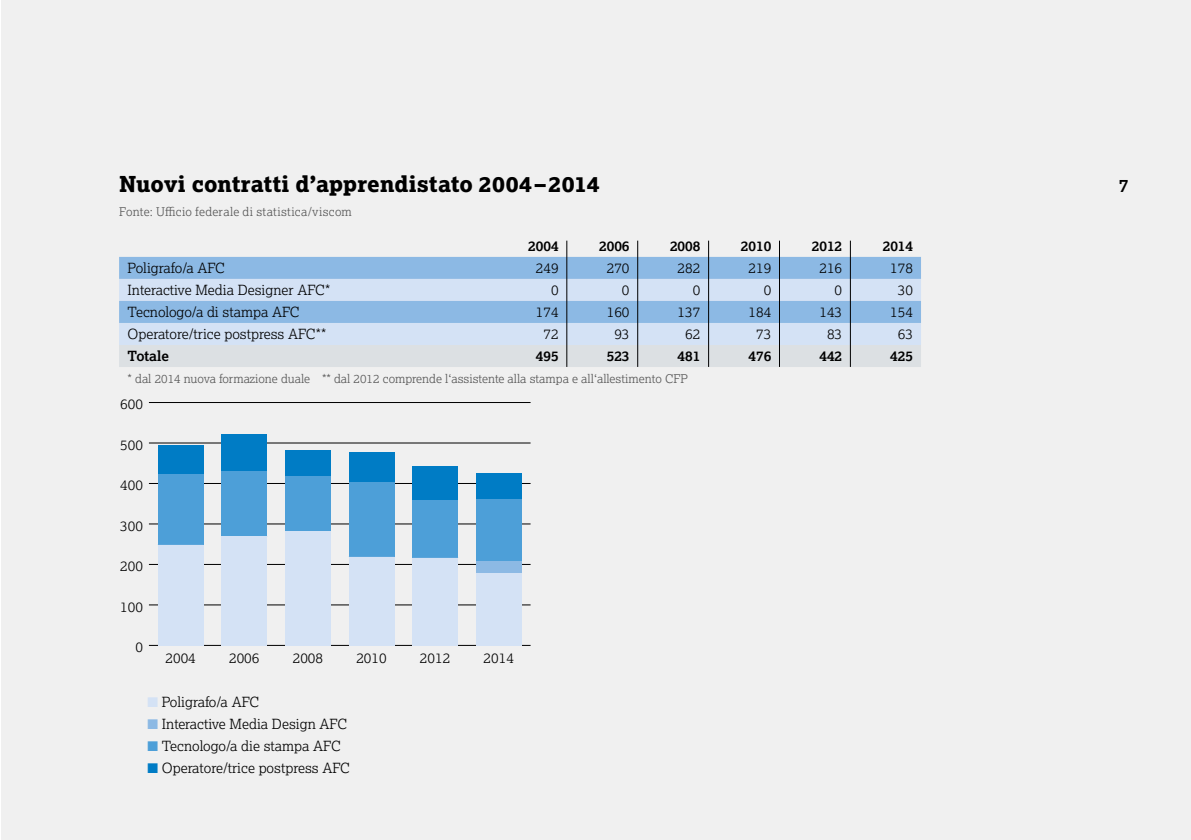
<style>
.page{position:relative;width:1191px;height:840px;background:#fff}
.page>*{position:absolute;margin:0;border:0;box-sizing:border-box;transform-origin:0 0}
.t1{font:800 22px "Lexia";letter-spacing:.005em;color:#000}
.t2{font:700 18px "Lexia";color:#000}
.t3{font:300 14px "Lexia";color:#000}
.t4{font:700 14px "Lexia";color:#000}
.t5{font:300 12px "Lexia";color:#565656}
.t6{font:300 12px "Lexia";letter-spacing:.025em;color:#565656}
.s1{color:#d4e2f5}
.s2{color:#8cb9e4}
.s3{color:#4d9fd8}
.s4{color:#007cc5}
</style>
<div class="page">
<div style="left:1px;top:0;width:1190px;height:839px;background:#f0f0f0"></div>
<hr style="left:149px;top:644px;width:381px;height:1px;background:#000">
<hr style="left:149px;top:604px;width:381px;height:1px;background:#000">
<hr style="left:149px;top:563px;width:381px;height:1px;background:#000">
<hr style="left:149px;top:523px;width:381px;height:1px;background:#000">
<hr style="left:149px;top:483px;width:381px;height:1px;background:#000">
<hr style="left:149px;top:442px;width:381px;height:1px;background:#000">
<hr style="left:149px;top:402px;width:381px;height:1px;background:#000">
<div style="left:158px;top:445px;width:46px;height:29px;background:#007cc5"></div>
<div style="left:221px;top:433px;width:46px;height:38px;background:#007cc5"></div>
<div style="left:285px;top:450px;width:46px;height:25px;background:#007cc5"></div>
<div style="left:349px;top:452px;width:45px;height:30px;background:#007cc5"></div>
<div style="left:412px;top:466px;width:46px;height:34px;background:#007cc5"></div>
<div style="left:476px;top:473px;width:45px;height:25px;background:#007cc5"></div>
<div style="left:158px;top:474px;width:46px;height:70px;background:#4d9fd8"></div>
<div style="left:221px;top:471px;width:46px;height:65px;background:#4d9fd8"></div>
<div style="left:285px;top:475px;width:46px;height:56px;background:#4d9fd8"></div>
<div style="left:349px;top:482px;width:45px;height:74px;background:#4d9fd8"></div>
<div style="left:412px;top:500px;width:46px;height:57px;background:#4d9fd8"></div>
<div style="left:476px;top:498px;width:45px;height:63px;background:#4d9fd8"></div>
<div style="left:476px;top:561px;width:45px;height:12px;background:#8cb9e4"></div>
<div style="left:158px;top:544px;width:46px;height:101px;background:#d4e2f5"></div>
<div style="left:221px;top:536px;width:46px;height:109px;background:#d4e2f5"></div>
<div style="left:285px;top:531px;width:46px;height:114px;background:#d4e2f5"></div>
<div style="left:349px;top:556px;width:45px;height:89px;background:#d4e2f5"></div>
<div style="left:412px;top:557px;width:46px;height:88px;background:#d4e2f5"></div>
<div style="left:476px;top:573px;width:45px;height:72px;background:#d4e2f5"></div>
<div style="left:119px;top:257px;width:802px;height:22px;background:#8cb9e4"></div>
<div style="left:119px;top:279px;width:802px;height:22px;background:#d4e2f5"></div>
<div style="left:119px;top:301px;width:802px;height:22px;background:#8cb9e4"></div>
<div style="left:119px;top:323px;width:802px;height:22px;background:#d4e2f5"></div>
<div style="left:119px;top:345px;width:802px;height:22px;background:#dce0e3"></div>
<hr style="left:566px;top:240px;width:1px;height:127px;background:#000">
<hr style="left:637px;top:240px;width:1px;height:127px;background:#000">
<hr style="left:708px;top:240px;width:1px;height:127px;background:#000">
<hr style="left:779px;top:240px;width:1px;height:127px;background:#000">
<hr style="left:850px;top:240px;width:1px;height:127px;background:#000">
<h1 class="t1" style="left:119px;top:170px;width:482px">Nuovi contratti d’apprendistato 2004–2014</h1>
<p class="t6" style="left:119px;top:204px;width:234px">Fonte: Ufficio federale di statistica/viscom</p>
<p class="t4" style="left:528px;top:237px;width:32px">2004</p>
<p class="t4" style="left:599px;top:237px;width:32px">2006</p>
<p class="t4" style="left:670px;top:237px;width:32px">2008</p>
<p class="t4" style="left:741px;top:237px;width:32px">2010</p>
<p class="t4" style="left:812px;top:237px;width:32px">2012</p>
<p class="t4" style="left:882px;top:237px;width:32px">2014</p>
<p class="t3" style="left:128px;top:259px;width:99px">Poligrafo/a AFC</p>
<p class="t3" style="left:536px;top:259px;width:24px">249</p>
<p class="t3" style="left:607px;top:259px;width:24px">270</p>
<p class="t3" style="left:677px;top:259px;width:24px">282</p>
<p class="t3" style="left:748px;top:259px;width:24px">219</p>
<p class="t3" style="left:819px;top:259px;width:24px">216</p>
<p class="t3" style="left:890px;top:259px;width:24px">178</p>
<p class="t3" style="left:128px;top:281px;width:204px">Interactive Media Designer AFC*</p>
<p class="t3" style="left:551px;top:281px;width:9px">0</p>
<p class="t3" style="left:622px;top:281px;width:9px">0</p>
<p class="t3" style="left:693px;top:281px;width:9px">0</p>
<p class="t3" style="left:763px;top:281px;width:9px">0</p>
<p class="t3" style="left:834px;top:281px;width:9px">0</p>
<p class="t3" style="left:898px;top:281px;width:17px">30</p>
<p class="t3" style="left:128px;top:303px;width:174px">Tecnologo/a di stampa AFC</p>
<p class="t3" style="left:536px;top:303px;width:24px">174</p>
<p class="t3" style="left:607px;top:303px;width:24px">160</p>
<p class="t3" style="left:677px;top:303px;width:24px">137</p>
<p class="t3" style="left:748px;top:303px;width:24px">184</p>
<p class="t3" style="left:819px;top:303px;width:24px">143</p>
<p class="t3" style="left:890px;top:303px;width:24px">154</p>
<p class="t3" style="left:128px;top:325px;width:200px">Operatore/trice postpress AFC**</p>
<p class="t3" style="left:543px;top:325px;width:17px">72</p>
<p class="t3" style="left:614px;top:325px;width:17px">93</p>
<p class="t3" style="left:685px;top:325px;width:17px">62</p>
<p class="t3" style="left:756px;top:325px;width:17px">73</p>
<p class="t3" style="left:827px;top:325px;width:17px">83</p>
<p class="t3" style="left:898px;top:325px;width:17px">63</p>
<p class="t4" style="left:128px;top:347px;width:43px">Totale</p>
<p class="t4" style="left:536px;top:347px;width:24px">495</p>
<p class="t4" style="left:607px;top:347px;width:24px">523</p>
<p class="t4" style="left:677px;top:347px;width:24px">481</p>
<p class="t4" style="left:748px;top:347px;width:24px">476</p>
<p class="t4" style="left:819px;top:347px;width:24px">442</p>
<p class="t4" style="left:890px;top:347px;width:24px">425</p>
<p class="t5" style="left:128px;top:371px;width:562px">* dal 2014 nuova formazione duale ** dal 2012 comprende l‘assistente alla stampa e all‘allestimento CFP</p>
<p class="t3" style="left:120px;top:395px;width:24px">600</p>
<p class="t3" style="left:120px;top:435px;width:24px">500</p>
<p class="t3" style="left:120px;top:476px;width:24px">400</p>
<p class="t3" style="left:120px;top:516px;width:24px">300</p>
<p class="t3" style="left:120px;top:557px;width:24px">200</p>
<p class="t3" style="left:120px;top:597px;width:24px">100</p>
<p class="t3" style="left:135px;top:637px;width:9px">0</p>
<p class="t3" style="left:165px;top:648px;width:32px">2004</p>
<p class="t3" style="left:229px;top:648px;width:32px">2006</p>
<p class="t3" style="left:293px;top:648px;width:32px">2008</p>
<p class="t3" style="left:356px;top:648px;width:32px">2010</p>
<p class="t3" style="left:420px;top:648px;width:32px">2012</p>
<p class="t3" style="left:483px;top:648px;width:32px">2014</p>
<p class="t3" style="left:147px;top:692px;width:113px"><span class="s1">■</span> Poligrafo/a AFC</p>
<p class="t3" style="left:147px;top:714px;width:201px"><span class="s2">■</span> Interactive Media Design AFC</p>
<p class="t3" style="left:147px;top:736px;width:195px"><span class="s3">■</span> Tecnologo/a die stampa AFC</p>
<p class="t3" style="left:147px;top:758px;width:204px"><span class="s4">■</span> Operatore/trice postpress AFC</p>
<p class="t2" style="left:1118px;top:174px;width:11px">7</p>
</div>
